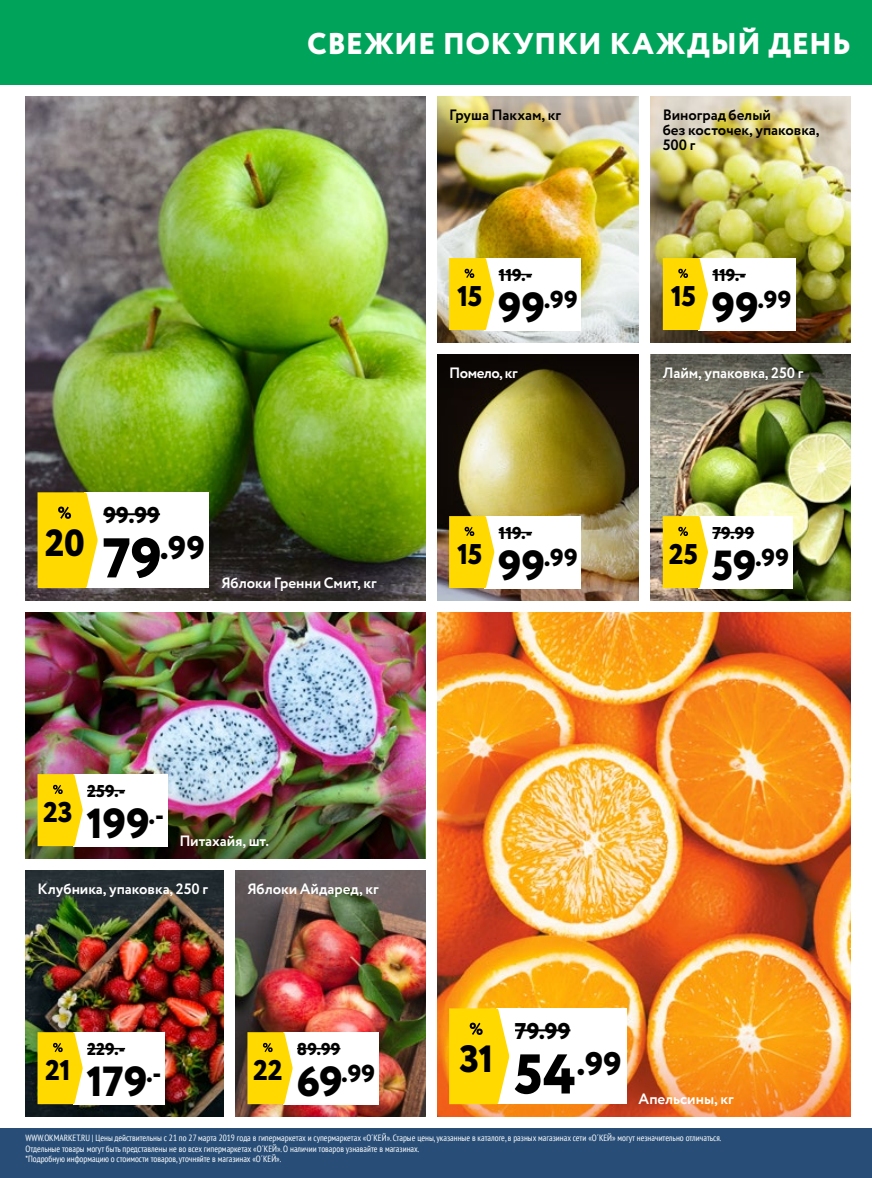
<style>
.page{position:relative;width:872px;height:1178px;background:#fff}
.page>*{position:absolute;margin:0;border:0;box-sizing:border-box;transform-origin:0 0}
.t1{font:800 42px "Circe";color:#000}
.t2{font:800 37.95px "Circe";color:#000}
.t3{font:800 32.55px "Circe";color:#000}
.t4{font:800 30px "Circe";letter-spacing:.015em;color:#fff}
.t5{font:800 28.5px "Circe";letter-spacing:-.02em;color:#000}
.t6{font:800 24.45px "Circe";letter-spacing:.01em;color:#000}
.t7{font:800 22.8px "Circe";letter-spacing:.01em;color:#000}
.t8{font:800 17.1px "Circe";letter-spacing:.005em;color:#000}
.t9{font:700 15px "Circe";letter-spacing:-.005em;color:#fff}
.t10{font:700 15px/15px "Circe";letter-spacing:-.005em;color:#000}
.t11{font:700 15px "Circe";letter-spacing:-.03em;color:#fff}
.t12{font:condensed 9px/10.5px "PT Sans";color:#fff}
.s1{font-size:55.8px}
.s2{font-size:42px}
</style>
<div class="page">
<img style="left:235px;top:870px;width:190px;height:246px">
<img style="left:437px;top:408px;width:202px;height:192px">
<img style="left:651px;top:450px;width:199px;height:150px">
<img style="left:26px;top:96px;width:399px;height:504px">
<img style="left:26px;top:612px;width:399px;height:164px">
<img style="left:651px;top:96px;width:199px;height:246px">
<img style="left:437px;top:612px;width:413px;height:408px">
<img style="left:26px;top:870px;width:197px;height:246px">
<img style="left:437px;top:168px;width:202px;height:174px">
<img style="left:651px;top:354px;width:199px;height:96px">
<svg style="left:437px;top:354px;width:202px;height:54px;background:#2e270e"></svg>
<img style="left:26px;top:776px;width:399px;height:82px">
<img style="left:437px;top:96px;width:202px;height:72px">
<svg style="left:437px;top:1020px;width:413px;height:96px;background:#f1902f"></svg>
<div style="left:0;top:1128px;width:872px;height:50px;background:#284e78"></div>
<div style="left:496px;top:1008px;width:130px;height:96px;background:#fff"></div>
<hr style="left:515px;top:1029px;width:55px;height:2px;background:#000">
<svg style="left:449px;top:1008px;width:60px;height:96px;background:#fbd916"></svg>
<div style="left:484px;top:516px;width:97px;height:72px;background:#fff"></div>
<hr style="left:498px;top:532px;width:34px;height:1px;background:#000">
<svg style="left:449px;top:516px;width:45px;height:72px;background:#fad815"></svg>
<div style="left:698px;top:258px;width:97px;height:72px;background:#fff"></div>
<hr style="left:712px;top:274px;width:34px;height:1px;background:#000">
<svg style="left:663px;top:258px;width:45px;height:72px;background:#fbd917"></svg>
<div style="left:73px;top:1032px;width:92px;height:72px;background:#fff"></div>
<hr style="left:87px;top:1048px;width:38px;height:1px;background:#000">
<svg style="left:38px;top:1032px;width:45px;height:72px;background:#fbd919"></svg>
<div style="left:484px;top:258px;width:97px;height:72px;background:#fff"></div>
<hr style="left:498px;top:274px;width:34px;height:1px;background:#000">
<svg style="left:449px;top:258px;width:45px;height:72px;background:#fbd916"></svg>
<div style="left:698px;top:516px;width:94px;height:72px;background:#fff"></div>
<hr style="left:712px;top:532px;width:42px;height:1px;background:#000">
<svg style="left:663px;top:516px;width:45px;height:72px;background:#fbd917"></svg>
<div style="left:73px;top:774px;width:94px;height:72px;background:#fff"></div>
<hr style="left:87px;top:790px;width:38px;height:1px;background:#000">
<svg style="left:38px;top:774px;width:45px;height:72px;background:#fbd919"></svg>
<div style="left:283px;top:1032px;width:96px;height:72px;background:#fff"></div>
<hr style="left:297px;top:1048px;width:43px;height:1px;background:#000">
<svg style="left:247px;top:1032px;width:46px;height:72px;background:#f9d719"></svg>
<div style="left:85px;top:492px;width:124px;height:96px;background:#fff"></div>
<hr style="left:103px;top:513px;width:57px;height:2px;background:#000">
<svg style="left:38px;top:492px;width:60px;height:96px;background:#fbd919"></svg>
<div style="left:0;top:0;width:872px;height:84px;background:#00a35a"></div>
<h3 class="t4" style="left:307px;top:23px;width:545px">СВЕЖИЕ ПОКУПКИ КАЖДЫЙ ДЕНЬ</h3>
<h2 class="t2" style="left:45px;top:517px;width:41px">20</h2>
<h3 class="t7" style="left:103px;top:500px;width:58px">99.99</h3>
<h3 class="t3" style="left:103px;top:526px;width:104px"><span class="s1">79</span>.99</h3>
<h3 class="t9" style="left:221px;top:573px;width:157px">Яблоки Гренни Смит, кг</h3>
<h3 class="t10" style="left:449px;top:108px;width:113px">Груша Пакхам, кг</h3>
<h3 class="t5" style="left:457px;top:277px;width:27px">15</h3>
<h3 class="t8" style="left:498px;top:264px;width:35px">119.-</h3>
<h3 class="t6" style="left:498px;top:283px;width:81px"><span class="s2">99</span>.99</h3>
<h3 class="t11" style="left:449px;top:362px;width:70px">Помело, кг</h3>
<h3 class="t5" style="left:457px;top:535px;width:27px">15</h3>
<h3 class="t8" style="left:498px;top:522px;width:35px">119.-</h3>
<h3 class="t6" style="left:498px;top:541px;width:81px"><span class="s2">99</span>.99</h3>
<h3 class="t10" style="left:663px;top:108px;width:158px">Виноград белый<br>без косточек, упаковка,<br>500 г</h3>
<h3 class="t5" style="left:670px;top:277px;width:27px">15</h3>
<h3 class="t8" style="left:712px;top:264px;width:35px">119.-</h3>
<h3 class="t6" style="left:711px;top:283px;width:81px"><span class="s2">99</span>.99</h3>
<h3 class="t9" style="left:663px;top:362px;width:142px">Лайм, упаковка, 250 г</h3>
<h3 class="t5" style="left:668px;top:535px;width:31px">25</h3>
<h3 class="t8" style="left:712px;top:522px;width:43px">79.99</h3>
<h3 class="t6" style="left:711px;top:541px;width:79px"><span class="s2">59</span>.99</h3>
<h3 class="t5" style="left:43px;top:793px;width:31px">23</h3>
<h3 class="t8" style="left:87px;top:780px;width:40px">259.-</h3>
<h1 class="t1" style="left:86px;top:795px;width:79px">199<sup>.-</sup></h1>
<h3 class="t9" style="left:179px;top:831px;width:91px">Питахайя, шт.</h3>
<h3 class="t9" style="left:38px;top:878px;width:172px">Клубника, упаковка, 250 г</h3>
<h3 class="t9" style="left:247px;top:878px;width:133px">Яблоки Айдаред, кг</h3>
<h3 class="t5" style="left:45px;top:1051px;width:27px">21</h3>
<h3 class="t8" style="left:87px;top:1038px;width:40px">229.-</h3>
<h1 class="t1" style="left:86px;top:1053px;width:76px">179<sup>.-</sup></h1>
<h3 class="t5" style="left:253px;top:1051px;width:31px">22</h3>
<h3 class="t8" style="left:297px;top:1038px;width:45px">89.99</h3>
<h3 class="t6" style="left:296px;top:1057px;width:80px"><span class="s2">69</span>.99</h3>
<h2 class="t2" style="left:459px;top:1033px;width:36px">31</h2>
<h3 class="t7" style="left:515px;top:1016px;width:57px">79.99</h3>
<h3 class="t3" style="left:514px;top:1042px;width:109px"><span class="s1">54</span>.99</h3>
<h3 class="t9" style="left:638px;top:1089px;width:97px">Апельсины, кг</h3>
<p class="t12" style="left:26px;top:1132px;width:697px">WWW.OKMARKET.RU | Цены действительны с 21 по 27 марта 2019 года в гипермаркетах и супермаркетах «О´КЕЙ». Старые цены, указанные в каталоге, в разных магазинах сети «О´КЕЙ» могут незначительно отличаться.<br>Отдельные товары могут быть представлены не во всех гипермаркетах «О´КЕЙ». О наличии товаров узнавайте в магазинах.<br>*Подробную информацию о стоимости товаров, уточняйте в магазинах «О´КЕЙ».</p>
</div>
